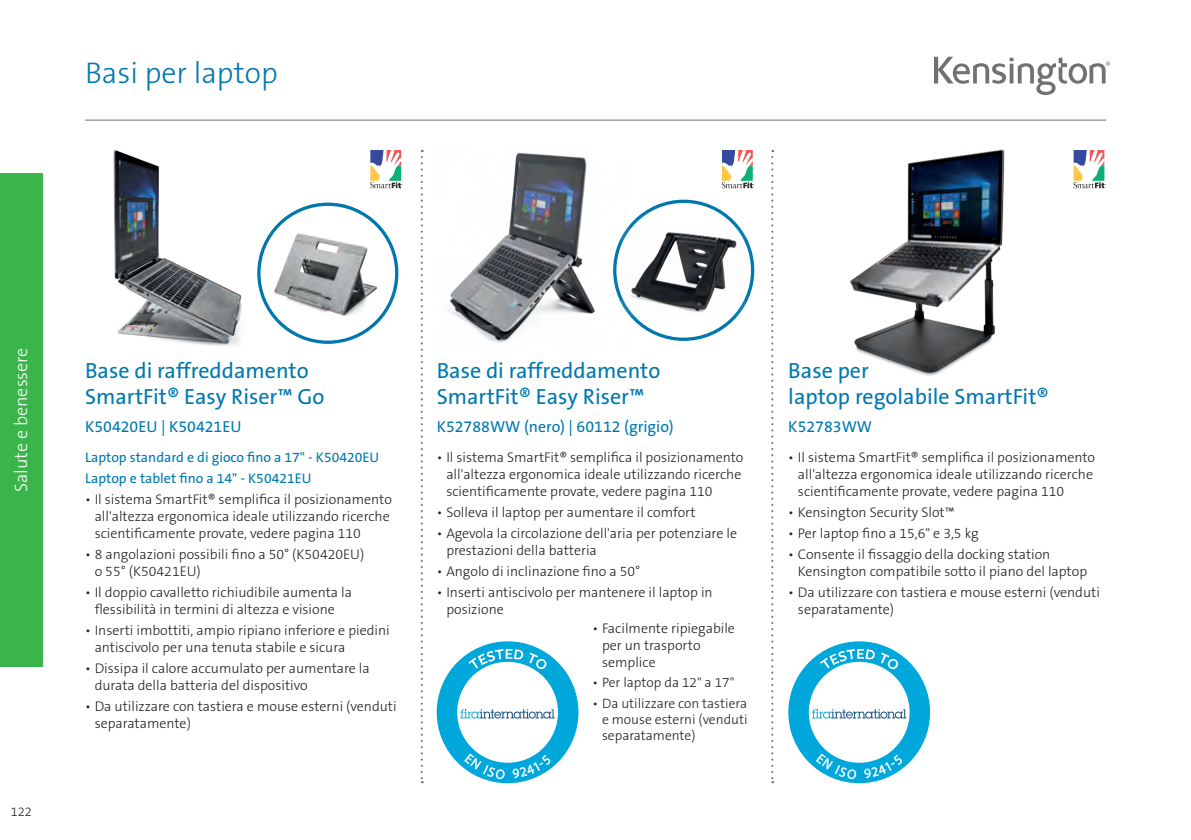
<style>
.page{position:relative;width:1191px;height:840px;background:#fff}
.page>*{position:absolute;margin:0;border:0;box-sizing:border-box;transform-origin:0 0}
.Page_Header_L{font:30px "The Sans KENSINGTON3 Li";color:#0078ae}
.t1{font:22px/26.4px "The Sans KENSINGTON5 Rg";color:#0078ae}
.t2{font:18px "The Sans KENSINGTON3 Li";color:#fff}
.t3{font:16px "The Sans KENSINGTON5 Rg";color:#0078ae}
.t4{font:14px/16.8px "The Sans KENSINGTON3 Li";color:#231f20}
.Bulleted_text{font:14px "The Sans KENSINGTON5 Rg";color:#0078ae}
.t5{font:13.6px/16px "The Sans KENSINGTON3 Li";color:#231f20;text-align:justify}
.t6{font:12.8px "The Sans KENSINGTON3 Li";color:#231f20}
</style>
<div class="page">
<hr style="left:85px;top:119px;width:1021px;height:1px;background:#717174">
<svg style="left:421px;top:150px;width:2px;height:632px"></svg>
<svg style="left:771px;top:150px;width:2px;height:632px"></svg>
<div style="left:0;top:173px;width:43px;height:493px;background:#3ab54a"></div>
<svg style="left:934px;top:57px;width:176px;height:38px"></svg>
<img style="left:850px;top:149px;width:155px;height:227px">
<img style="left:448px;top:152px;width:173px;height:191px">
<div style="left:613px;top:199px;width:141px;height:142px;border:3px solid #0078ae;border-radius:50%"></div>
<img style="left:621px;top:227px;width:124px;height:88px">
<svg style="left:370px;top:150px;width:33px;height:38px"></svg>
<svg style="left:722px;top:150px;width:32px;height:38px"></svg>
<svg style="left:1073px;top:150px;width:33px;height:38px"></svg>
<img style="left:113px;top:150px;width:162px;height:196px">
<div style="left:257px;top:202px;width:141px;height:141px;border:3px solid #0078ae;border-radius:50%"></div>
<img style="left:269px;top:227px;width:119px;height:95px">
<svg style="left:437px;top:641px;width:141px;height:141px"></svg>
<svg style="left:788px;top:641px;width:142px;height:141px"></svg>
<p class="Page_Header_L" style="left:85px;top:57px;width:194px">Basi per laptop</p>
<p class="t2" style="left:11px;top:492px;width:146px;rotate:-90deg">Salute e benessere</p>
<p class="t6" style="left:11px;top:804px;width:23px">122</p>
<p class="t1" style="left:85px;top:358px;width:241px">Base di raffreddamento<br>SmartFit® Easy Riser™ Go</p>
<p class="t3" style="left:85px;top:417px;width:158px">K50420EU | K50421EU</p>
<p class="Bulleted_text" style="left:85px;top:449px;width:296px">Laptop standard e di gioco fino a 17" - K50420EU</p>
<p class="Bulleted_text" style="left:85px;top:471px;width:228px">Laptop e tablet fino a 14" - K50421EU</p>
<p class="t4" style="left:95px;top:491px;width:299px;text-indent:-10px">• Il sistema SmartFit® semplifica il posizionamento all'altezza ergonomica ideale utilizzando ricerche scientificamente provate, vedere pagina 110</p>
<p class="t4" style="left:95px;top:546px;width:271px;text-indent:-10px">• 8 angolazioni possibili fino a 50° (K50420EU) o 55° (K50421EU)</p>
<p class="t4" style="left:85px;top:584px;width:268px;text-align:center">• Il doppio cavalletto richiudibile aumenta la flessibilità in termini di altezza e visione</p>
<p class="t4" style="left:95px;top:622px;width:297px;text-indent:-10px">• Inserti imbottiti, ampio ripiano inferiore e piedini antiscivolo per una tenuta stabile e sicura</p>
<p class="t4" style="left:95px;top:660px;width:276px;text-indent:-10px">• Dissipa il calore accumulato per aumentare la durata della batteria del dispositivo</p>
<p class="t4" style="left:95px;top:698px;width:303px;text-indent:-10px">• Da utilizzare con tastiera e mouse esterni (venduti separatamente)</p>
<p class="t1" style="left:437px;top:358px;width:225px">Base di raffreddamento<br>SmartFit® Easy Riser™</p>
<p class="t3" style="left:437px;top:417px;width:239px">K52788WW (nero) | 60112 (grigio)</p>
<p class="t4" style="left:446px;top:449px;width:299px;text-indent:-10px">• Il sistema SmartFit® semplifica il posizionamento all'altezza ergonomica ideale utilizzando ricerche scientificamente provate, vedere pagina 110</p>
<p class="t4" style="left:437px;top:504px;width:260px">• Solleva il laptop per aumentare il comfort</p>
<p class="t4" style="left:446px;top:525px;width:292px;text-indent:-10px">• Agevola la circolazione dell'aria per potenziare le prestazioni della batteria</p>
<p class="t4" style="left:437px;top:563px;width:205px">• Angolo di inclinazione fino a 50°</p>
<p class="t4" style="left:446px;top:584px;width:268px;text-indent:-10px">• Inserti antiscivolo per mantenere il laptop in posizione</p>
<p class="t4" style="left:602px;top:620px;width:134px;text-indent:-10px">• Facilmente ripiegabile per un trasporto semplice</p>
<p class="t5" style="left:592px;top:674px;width:143px">• Per laptop da 12" a 17"</p>
<p class="t5" style="left:602px;top:695px;width:147px;text-indent:-10px">• Da utilizzare con tastiera e mouse esterni (venduti separatamente)</p>
<p class="t1" style="left:788px;top:358px;width:262px">Base per<br>laptop regolabile SmartFit®</p>
<p class="t3" style="left:788px;top:417px;width:85px">K52783WW</p>
<p class="t4" style="left:798px;top:449px;width:299px;text-indent:-10px">• Il sistema SmartFit® semplifica il posizionamento all'altezza ergonomica ideale utilizzando ricerche scientificamente provate, vedere pagina 110</p>
<p class="t4" style="left:788px;top:504px;width:168px">• Kensington Security Slot™</p>
<p class="t4" style="left:788px;top:525px;width:192px">• Per laptop fino a 15,6" e 3,5 kg</p>
<p class="t4" style="left:798px;top:546px;width:291px;text-indent:-10px">• Consente il fissaggio della docking station<br>Kensington compatibile sotto il piano del laptop</p>
<p class="t4" style="left:798px;top:584px;width:303px;text-indent:-10px">• Da utilizzare con tastiera e mouse esterni (venduti separatamente)</p>
</div>
